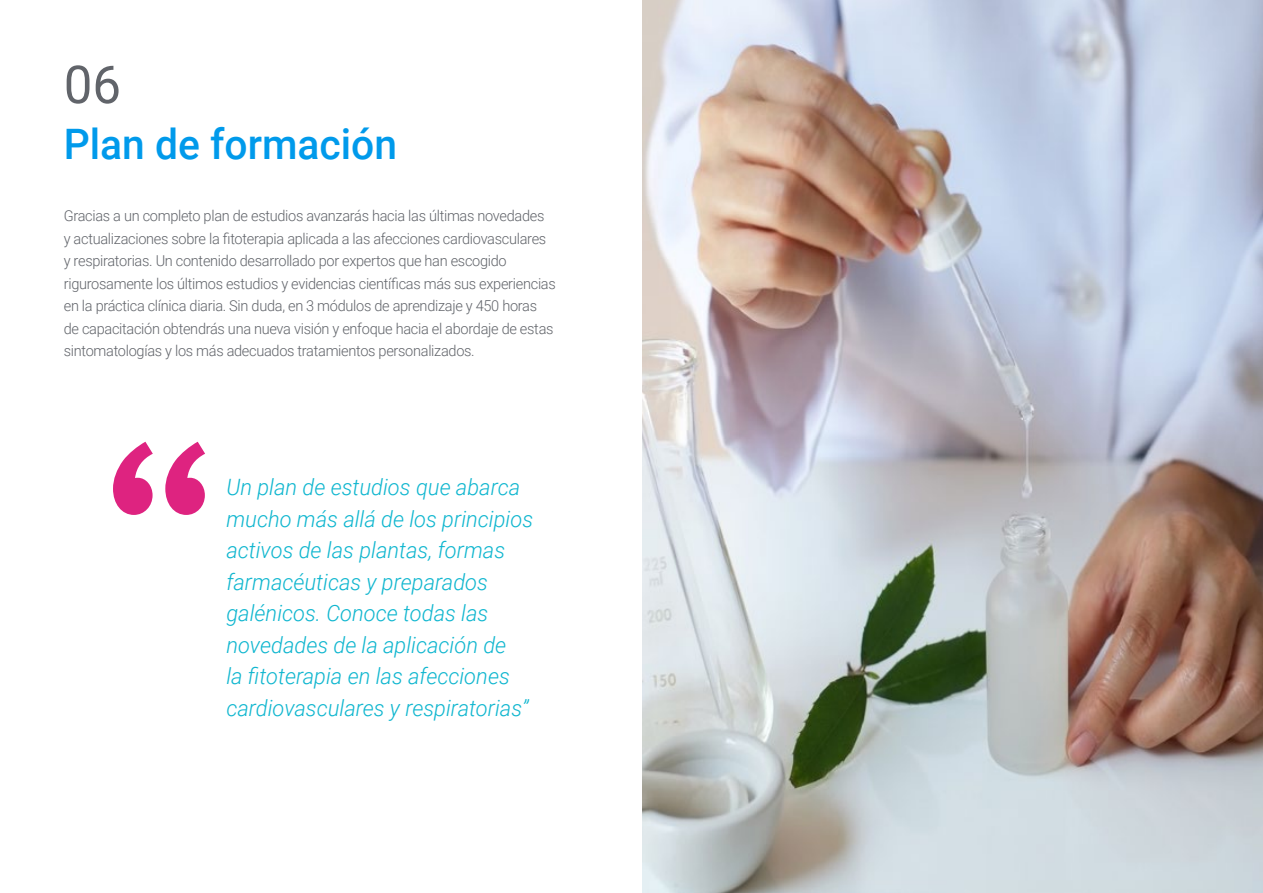
<style>
.page{position:relative;width:1263px;height:893px;background:#fff}
.page>*{position:absolute;margin:0;border:0;box-sizing:border-box;transform-origin:0 0}
.t1{font:52.5px "Roboto";color:#61646a}
.t2{font:500 42px "Roboto";color:#009aeb}
.t3{font:italic 300 22.5px/31.5px "Roboto";color:#0fb6cf}
.t4{font:300 15px/22.5px "Roboto";letter-spacing:-.02em;color:#61646a}
</style>
<div class="page">
<svg style="left:113px;top:442px;width:92px;height:73px"></svg>
<img style="left:642px;top:0;width:621px;height:893px">
<h1 class="t1" style="left:64px;top:48px;width:59px">06</h1>
<h2 class="t2" style="left:64px;top:115px;width:335px">Plan de formación</h2>
<p class="t4" style="left:64px;top:204px;width:494px">Gracias a un completo plan de estudios avanzarás hacia las últimas novedades<br>y actualizaciones sobre la fitoterapia aplicada a las afecciones cardiovasculares y respiratorias. Un contenido desarrollado por expertos que han escogido rigurosamente los últimos estudios y evidencias científicas más sus experiencias en la práctica clínica diaria. Sin duda, en 3 módulos de aprendizaje y 450 horas de capacitación obtendrás una nueva visión y enfoque hacia el abordaje de estas sintomatologías y los más adecuados tratamientos personalizados.</p>
<p class="t3" style="left:226px;top:471px;width:308px">Un plan de estudios que abarca mucho más allá de los principios activos de las plantas, formas farmacéuticas y preparados galénicos. Conoce todas las novedades de la aplicación de<br>la fitoterapia en las afecciones cardiovasculares y respiratorias”</p>
</div>
